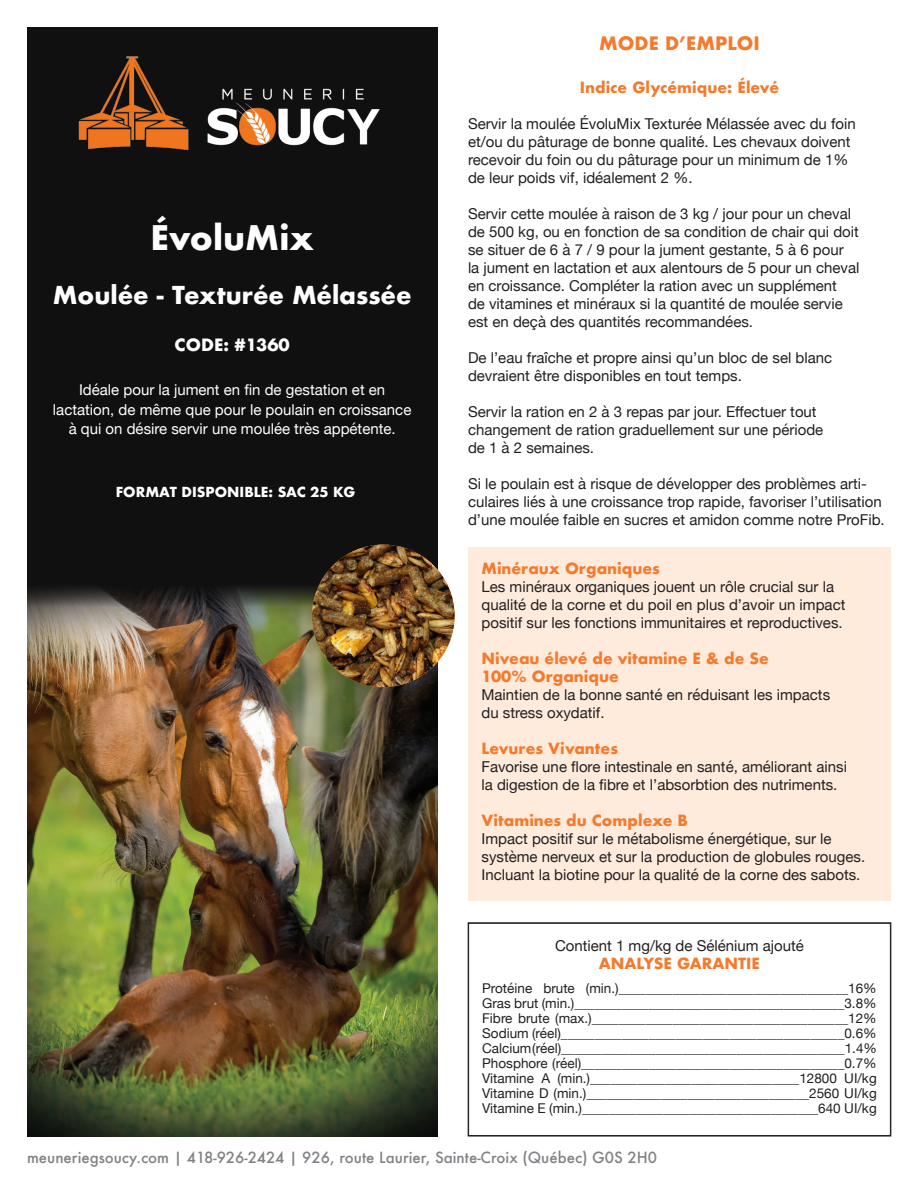
<style>
.page{position:relative;width:918px;height:1188px;background:#fff}
.page>*{position:absolute;margin:0;border:0;box-sizing:border-box;transform-origin:0 0}
.t1{font:700 33px "Futura";color:#fff}
.t2{font:700 24px "Futura";color:#fff}
.t3{font:700 18px "Futura";color:#f47a2e}
.t4{font:700 16.5px "Futura";color:#fff}
.t5{font:15px/18px "Helvetica Neue";color:#231f20}
.t6{font:700 15px "Futura";color:#f47a2e}
.t7{font:15px/19.5px "Helvetica Neue";color:#fff;text-align:center}
.t8{font:500 15px "Futura";color:#808285}
.t9{font:13.5px "Helvetica Neue";color:#231f20}
.t10{font:700 13.5px "Futura";color:#fff}
</style>
<div class="page">
<div style="left:27px;top:27px;width:410px;height:551px;background:#101010"></div>
<img style="left:27px;top:678px;width:410px;height:458px">
<img style="left:78px;top:56px;width:302px;height:94px">
<img style="left:27px;top:572px;width:410px;height:106px">
<div style="left:468px;top:547px;width:423px;height:354px;background:#feebdb"></div>
<div style="left:469px;top:923px;width:422px;height:213px;border:1px solid #231f20"></div>
<img style="left:312px;top:545px;width:143px;height:142px;border-radius:71px">
<p class="t1" style="left:150px;top:214px;width:165px">ÉvoluMix</p>
<p class="t2" style="left:53px;top:278px;width:360px">Moulée - Texturée Mélassée</p>
<p class="t4" style="left:175px;top:333px;width:117px">CODE: #1360</p>
<p class="t7" style="left:53px;top:381px;width:360px">Idéale pour la jument en fin de gestation et en lactation, de même que pour le poulain en croissance à qui on désire servir une moulée très appétente.</p>
<p class="t10" style="left:116px;top:482px;width:241px">FORMAT DISPONIBLE: SAC 25 KG</p>
<p class="t3" style="left:599px;top:30px;width:162px">MODE D’EMPLOI</p>
<p class="t6" style="left:580px;top:76px;width:201px">Indice Glycémique: Élevé</p>
<p class="t5" style="left:468px;top:115px;width:389px">Servir la moulée ÉvoluMix Texturée Mélassée avec du foin et/ou du pâturage de bonne qualité. Les chevaux doivent recevoir du foin ou du pâturage pour un minimum de 1% de leur poids vif, idéalement 2 %.</p>
<p class="t5" style="left:468px;top:205px;width:393px">Servir cette moulée à raison de 3 kg / jour pour un cheval de 500 kg, ou en fonction de sa condition de chair qui doit se situer de 6 à 7 / 9 pour la jument gestante, 5 à 6 pour<br>la jument en lactation et aux alentours de 5 pour un cheval en croissance. Compléter la ration avec un supplément<br>de vitamines et minéraux si la quantité de moulée servie est en deçà des quantités recommandées.</p>
<p class="t5" style="left:468px;top:349px;width:366px">De l’eau fraîche et propre ainsi qu’un bloc de sel blanc devraient être disponibles en tout temps.</p>
<p class="t5" style="left:468px;top:403px;width:357px">Servir la ration en 2 à 3 repas par jour. Effectuer tout changement de ration graduellement sur une période de 1 à 2 semaines.</p>
<p class="t5" style="left:468px;top:475px;width:418px">Si le poulain est à risque de développer des problèmes arti&shy;culaires liés à une croissance trop rapide, favoriser l’utilisation d’une moulée faible en sucres et amidon comme notre ProFib.</p>
<p class="t6" style="left:482px;top:558px;width:180px">Minéraux Organiques</p>
<p class="t5" style="left:482px;top:579px;width:365px">Les minéraux organiques jouent un rôle crucial sur la qualité de la corne et du poil en plus d’avoir un impact positif sur les fonctions immunitaires et reproductives.</p>
<p class="t6" style="left:482px;top:648px;width:289px">Niveau élevé de vitamine E &amp; de Se</p>
<p class="t6" style="left:482px;top:666px;width:139px">100% Organique</p>
<p class="t5" style="left:482px;top:687px;width:350px">Maintien de la bonne santé en réduisant les impacts du stress oxydatif.</p>
<p class="t6" style="left:482px;top:738px;width:138px">Levures Vivantes</p>
<p class="t5" style="left:482px;top:759px;width:367px">Favorise une flore intestinale en santé, améliorant ainsi la digestion de la fibre et l’absorbtion des nutriments.</p>
<p class="t6" style="left:482px;top:810px;width:208px">Vitamines du Complexe B</p>
<p class="t5" style="left:482px;top:831px;width:385px">Impact positif sur le métabolisme énergétique, sur le système nerveux et sur la production de globules rouges.<br>Incluant la biotine pour la qualité de la corne des sabots.</p>
<p class="t5" style="left:555px;top:938px;width:250px">Contient 1 mg/kg de Sélénium ajouté</p>
<p class="t6" style="left:599px;top:953px;width:163px">ANALYSE GARANTIE</p>
<p class="t9" style="left:482px;top:979px;width:396px">Protéine brute (min.)__________________________________16%</p>
<p class="t9" style="left:482px;top:994px;width:396px">Gras brut (min.)________________________________________3.8%</p>
<p class="t9" style="left:482px;top:1009px;width:396px">Fibre brute (max.)______________________________________12%</p>
<p class="t9" style="left:482px;top:1024px;width:396px">Sodium (réel)__________________________________________0.6%</p>
<p class="t9" style="left:482px;top:1039px;width:396px">Calcium (réel)__________________________________________1.4%</p>
<p class="t9" style="left:482px;top:1054px;width:396px">Phosphore (réel)_______________________________________0.7%</p>
<p class="t9" style="left:482px;top:1069px;width:396px">Vitamine A (min.)_______________________________12800 UI/kg</p>
<p class="t9" style="left:482px;top:1084px;width:396px">Vitamine D (min.)_________________________________2560 UI/kg</p>
<p class="t9" style="left:482px;top:1099px;width:396px">Vitamine E (min.)___________________________________640 UI/kg</p>
<p class="t8" style="left:27px;top:1148px;width:632px">meuneriegsoucy.com | 418-926-2424 | 926, route Laurier, Sainte-Croix (Québec) G0S 2H0</p>
</div>
